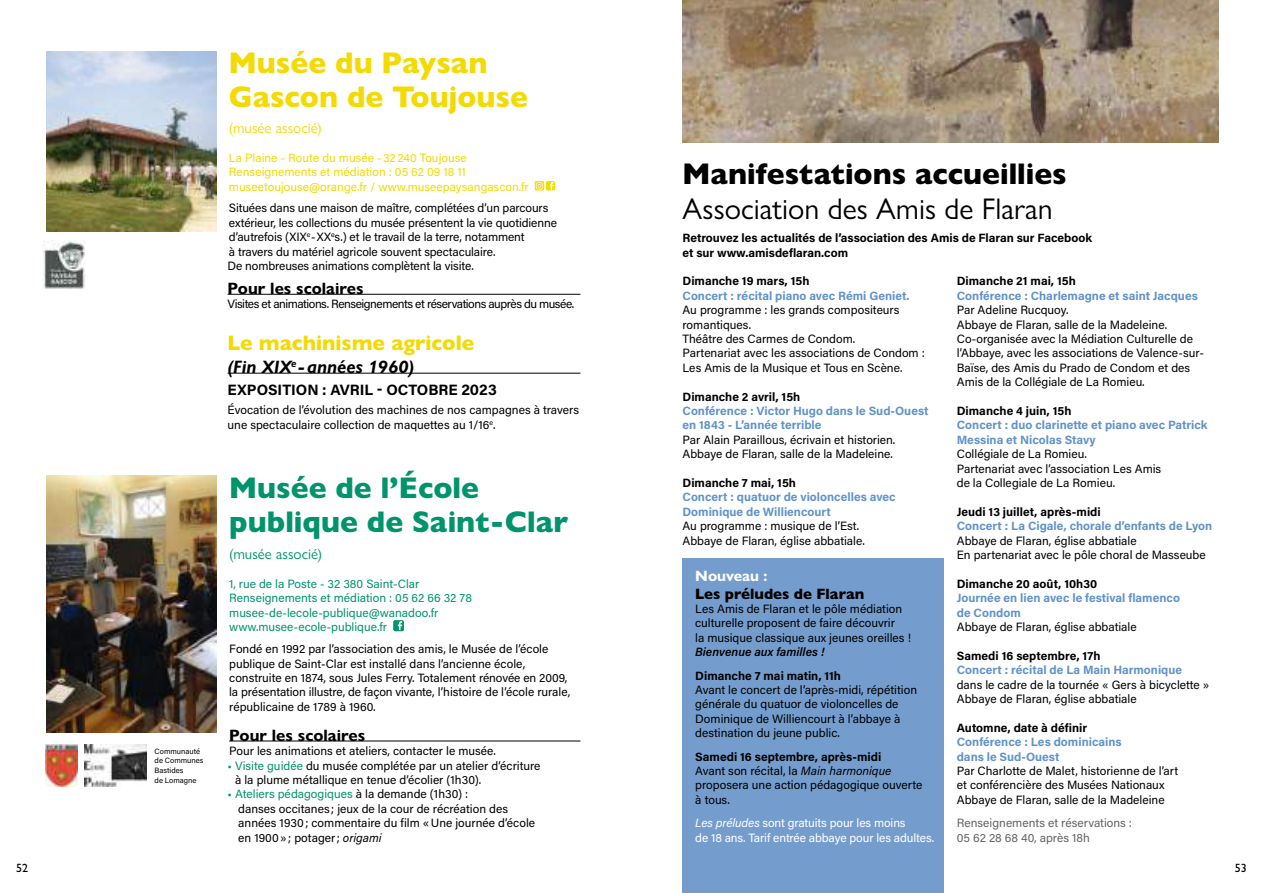
<style>
.page{position:relative;width:1263px;height:893px;background:#fff}
.page>*{position:absolute;margin:0;border:0;box-sizing:border-box;transform-origin:0 0}
.t1{font:800 30px/34.5px "Gill Sans Nova";color:#00946c}
.t2{font:800 30px/34.5px "Gill Sans Nova";color:#f3da00}
.t3{font:30px "Gill Sans Nova";color:#000}
.t4{font:800 30px "Gill Sans Nova";color:#000}
.t5{font:800 21px "Gill Sans Nova";color:#f3da00}
.t6{font:italic 700 18px "Gill Sans Nova";color:#000}
.t7{font:700 16.5px "Gill Sans Nova";color:#000}
.t8{font:700 15px "Acumin Pro";color:#000}
.t9{font:800 15px "Gill Sans Nova";color:#000}
.t10{font:15px "Gill Sans Nova";color:#f3da00}
.t11{font:15px "Gill Sans Nova";color:#00946c}
.t12{font:700 15px "Gill Sans Nova";color:#fff}
.t13{font:12px/14.4px "Acumin Pro";color:#000}
.t14{font:700 12px/14.4px "Acumin Pro";color:#6193c8}
.t15{font:700 12px/14.4px "Acumin Pro";color:#000}
.t16{font:12px/14.4px "Acumin Pro";color:#00946c}
.t17{font:12px/14.4px "Acumin Pro";color:#f3da00}
.t18{font:12px/14.4px "Acumin Pro";letter-spacing:-.01em;color:#fff}
.t19{font:12px "Acumin Pro";letter-spacing:-.04em;color:#000}
.t20{font:12px/14.4px "Acumin Pro";color:#636466}
.t21{font:italic 600 12px "Acumin Pro";color:#000}
.t22{font:500 12px "Gill Sans Nova";color:#000}
.t23{font:7.65px/9.6px "Acumin Pro";color:#000}
.s1{color:#00946c}
.s2{font-style:italic}
.s3{font-weight:700}
</style>
<div class="page">
<div style="left:682px;top:559px;width:262px;height:334px;background:#749dce"></div>
<hr style="left:228px;top:294px;width:352px;height:1px;background:#000">
<hr style="left:228px;top:373px;width:352px;height:1px;background:#000">
<hr style="left:229px;top:741px;width:351px;height:1px;background:#000">
<svg style="left:535px;top:181px;width:20px;height:9px"></svg>
<svg style="left:393px;top:620px;width:11px;height:11px"></svg>
<img style="left:46px;top:475px;width:170px;height:258px">
<img style="left:45px;top:744px;width:32px;height:43px">
<img style="left:85px;top:744px;width:61px;height:43px">
<img style="left:46px;top:51px;width:170px;height:180px">
<img style="left:43px;top:240px;width:42px;height:49px">
<img style="left:683px;top:0;width:536px;height:142px">
<p class="t23" style="left:155px;top:746px;width:50px">Communauté de Communes<br>Bastides<br>de Lomagne</p>
<h1 class="t2" style="left:229px;top:45px;width:301px">Musée du Paysan<br>Gascon de Toujouse</h1>
<p class="t10" style="left:229px;top:119px;width:94px">(musée associé)</p>
<p class="t17" style="left:229px;top:150px;width:301px">La Plaine - Route du musée -32240 Toujouse<br>Renseignements et médiation : 05 62 09 18 11 museetoujouse@orange.fr / www.museepaysangascon.fr</p>
<p class="t13" style="left:228px;top:201px;width:331px">Situées dans une maison de maître, complétées d’un parcours extérieur, les collections du musée présentent la vie quotidienne d’autrefois (XIX<sup>e</sup>-XX<sup>e</sup>s.) et le travail de la terre, notamment<br>à travers du matériel agricole souvent spectaculaire.<br>De nombreuses animations complètent la visite.</p>
<h3 class="t7" style="left:228px;top:278px;width:137px">Pour les scolaires</h3>
<p class="t19" style="left:228px;top:296px;width:348px">Visites et animations. Renseignements et réservations auprès du musée.</p>
<h2 class="t5" style="left:228px;top:330px;width:248px">Le machinisme agricole</h2>
<h3 class="t6" style="left:228px;top:356px;width:188px">(Fin XIX<sup>e</sup>-années 1960)</h3>
<p class="t8" style="left:228px;top:380px;width:271px">EXPOSITION : AVRIL - OCTOBRE 2023</p>
<p class="t13" style="left:228px;top:402px;width:353px">Évocation de l’évolution des machines de nos campagnes à travers une spectaculaire collection de maquettes au 1/16<sup>e</sup>.</p>
<h1 class="t1" style="left:229px;top:470px;width:340px">Musée de l’École publique de Saint-Clar</h1>
<p class="t11" style="left:229px;top:545px;width:94px">(musée associé)</p>
<p class="t16" style="left:229px;top:576px;width:244px">1, rue de la Poste - 32 380 Saint-Clar Renseignements et médiation : 05 62 66 32 78 musee-de-lecole-publique@wanadoo.fr www.musee-ecole-publique.fr</p>
<p class="t13" style="left:229px;top:641px;width:343px">Fondé en 1992 par l’association des amis, le Musée de l’école publique de Saint-Clar est installé dans l’ancienne école, construite en 1874, sous Jules Ferry. Totalement rénovée en 2009, la présentation illustre, de façon vivante, l’histoire de l’école rurale, républicaine de 1789 à 1960.</p>
<h3 class="t7" style="left:229px;top:725px;width:137px">Pour les scolaires</h3>
<p class="t13" style="left:229px;top:743px;width:268px">Pour les animations et ateliers, contacter le musée.</p>
<p class="t13" style="left:235px;top:758px;width:307px;text-indent:-8px"><span class="s1">• Visite guidée</span> du musée complétée par un atelier d’écriture à la plume métallique en tenue d’écolier (1h30).</p>
<p class="t13" style="left:238px;top:786px;width:298px;text-indent:-11px"><span class="s1">• Ateliers pédagogiques</span> à la demande (1h30) :<br>danses occitanes ; jeux de la cour de récréation des années 1930; commentaire du film «Une journée d’école en 1900»; potager; <span class="s2">origami</span></p>
<h1 class="t4" style="left:682px;top:155px;width:386px">Manifestations accueillies</h1>
<h1 class="t3" style="left:682px;top:190px;width:372px">Association des Amis de Flaran</h1>
<p class="t15" style="left:682px;top:230px;width:411px">Retrouvez les actualités de l’association des Amis de Flaran sur Facebook et sur www.amisdeflaran.com</p>
<p class="t15" style="left:682px;top:273px;width:129px">Dimanche 19 mars, 15h</p>
<p class="t14" style="left:682px;top:288px;width:229px">Concert : récital piano avec Rémi Geniet.</p>
<p class="t13" style="left:682px;top:302px;width:244px">Au programme : les grands compositeurs romantiques.<br>Théâtre des Carmes de Condom.<br>Partenariat avec les associations de Condom :<br>Les Amis de la Musique et Tous en Scène.</p>
<p class="t15" style="left:682px;top:389px;width:119px">Dimanche 2 avril, 15h</p>
<p class="t14" style="left:682px;top:403px;width:247px">Conférence : Victor Hugo dans le Sud-Ouest en 1843 - L’année terrible</p>
<p class="t13" style="left:682px;top:432px;width:214px">Par Alain Paraillous, écrivain et historien.<br>Abbaye de Flaran, salle de la Madeleine.</p>
<p class="t15" style="left:682px;top:475px;width:115px">Dimanche 7 mai, 15h</p>
<p class="t14" style="left:682px;top:489px;width:215px">Concert : quatuor de violoncelles avec<br>Dominique de Williencourt</p>
<p class="t13" style="left:682px;top:518px;width:184px">Au programme : musique de l’Est.<br>Abbaye de Flaran, église abbatiale.</p>
<p class="t12" style="left:695px;top:566px;width:74px">Nouveau :</p>
<p class="t9" style="left:695px;top:584px;width:171px">Les préludes de Flaran</p>
<p class="t13" style="left:695px;top:601px;width:217px">Les Amis de Flaran et le pôle médiation culturelle proposent de faire découvrir<br>la musique classique aux jeunes oreilles !</p>
<p class="t21" style="left:695px;top:644px;width:131px">Bienvenue aux familles !</p>
<p class="t15" style="left:695px;top:668px;width:147px">Dimanche 7 mai matin, 11h</p>
<p class="t13" style="left:695px;top:682px;width:223px">Avant le concert de l’après-midi, répétition générale du quatuor de violoncelles de Dominique de Williencourt à l’abbaye à destination du jeune public.</p>
<p class="t13" style="left:695px;top:749px;width:229px"><span class="s3">Samedi 16 septembre, après-midi<br></span>Avant son récital, la <span class="s2">Main harmonique </span>proposera une action pédagogique ouverte à tous.</p>
<p class="t18" style="left:695px;top:815px;width:240px"><span class="s2">Les préludes</span> sont gratuits pour les moins<br>de 18 ans. Tarif entrée abbaye pour les adultes.</p>
<p class="t15" style="left:957px;top:273px;width:121px">Dimanche 21 mai, 15h</p>
<p class="t14" style="left:957px;top:288px;width:243px">Conférence : Charlemagne et saint Jacques</p>
<p class="t13" style="left:957px;top:302px;width:249px">Par Adeline Rucquoy.<br>Abbaye de Flaran, salle de la Madeleine.<br>Co-organisée avec la Médiation Culturelle de l’Abbaye, avec les associations de Valence-sur-Baïse, des Amis du Prado de Condom et des Amis de la Collégiale de La Romieu.</p>
<p class="t15" style="left:957px;top:403px;width:116px">Dimanche 4 juin, 15h</p>
<p class="t14" style="left:957px;top:417px;width:252px">Concert : duo clarinette et piano avec Patrick<br>Messina et Nicolas Stavy</p>
<p class="t13" style="left:957px;top:446px;width:206px">Collégiale de La Romieu.<br>Partenariat avec l’association Les Amis de la Collegiale de La Romieu.</p>
<p class="t15" style="left:957px;top:504px;width:145px">Jeudi 13 juillet, après-midi</p>
<p class="t14" style="left:957px;top:518px;width:257px">Concert : La Cigale, chorale d’enfants de Lyon</p>
<p class="t13" style="left:957px;top:533px;width:250px">Abbaye de Flaran, église abbatiale<br>En partenariat avec le pôle choral de Masseube</p>
<p class="t15" style="left:957px;top:576px;width:142px">Dimanche 20 août, 10h30</p>
<p class="t14" style="left:957px;top:590px;width:225px">Journée en lien avec le festival flamenco de Condom</p>
<p class="t13" style="left:957px;top:619px;width:181px">Abbaye de Flaran, église abbatiale</p>
<p class="t15" style="left:957px;top:648px;width:145px">Samedi 16 septembre, 17h</p>
<p class="t14" style="left:957px;top:662px;width:227px">Concert : récital de La Main Harmonique</p>
<p class="t13" style="left:957px;top:677px;width:254px">dans le cadre de la tournée « Gers à bicyclette »<br>Abbaye de Flaran, église abbatiale</p>
<p class="t15" style="left:957px;top:720px;width:132px">Automne, date à définir</p>
<p class="t14" style="left:957px;top:734px;width:166px">Conférence : Les dominicains dans le Sud-Ouest</p>
<p class="t13" style="left:957px;top:763px;width:223px">Par Charlotte de Malet, historienne de l’art et conférencière des Musées Nationaux<br>Abbaye de Flaran, salle de la Madeleine</p>
<p class="t20" style="left:957px;top:815px;width:177px">Renseignements et réservations :<br>05 62 28 68 40, après 18h</p>
<p class="t22" style="left:16px;top:860px;width:13px">52</p>
<p class="t22" style="left:1235px;top:860px;width:13px">53</p>
</div>
